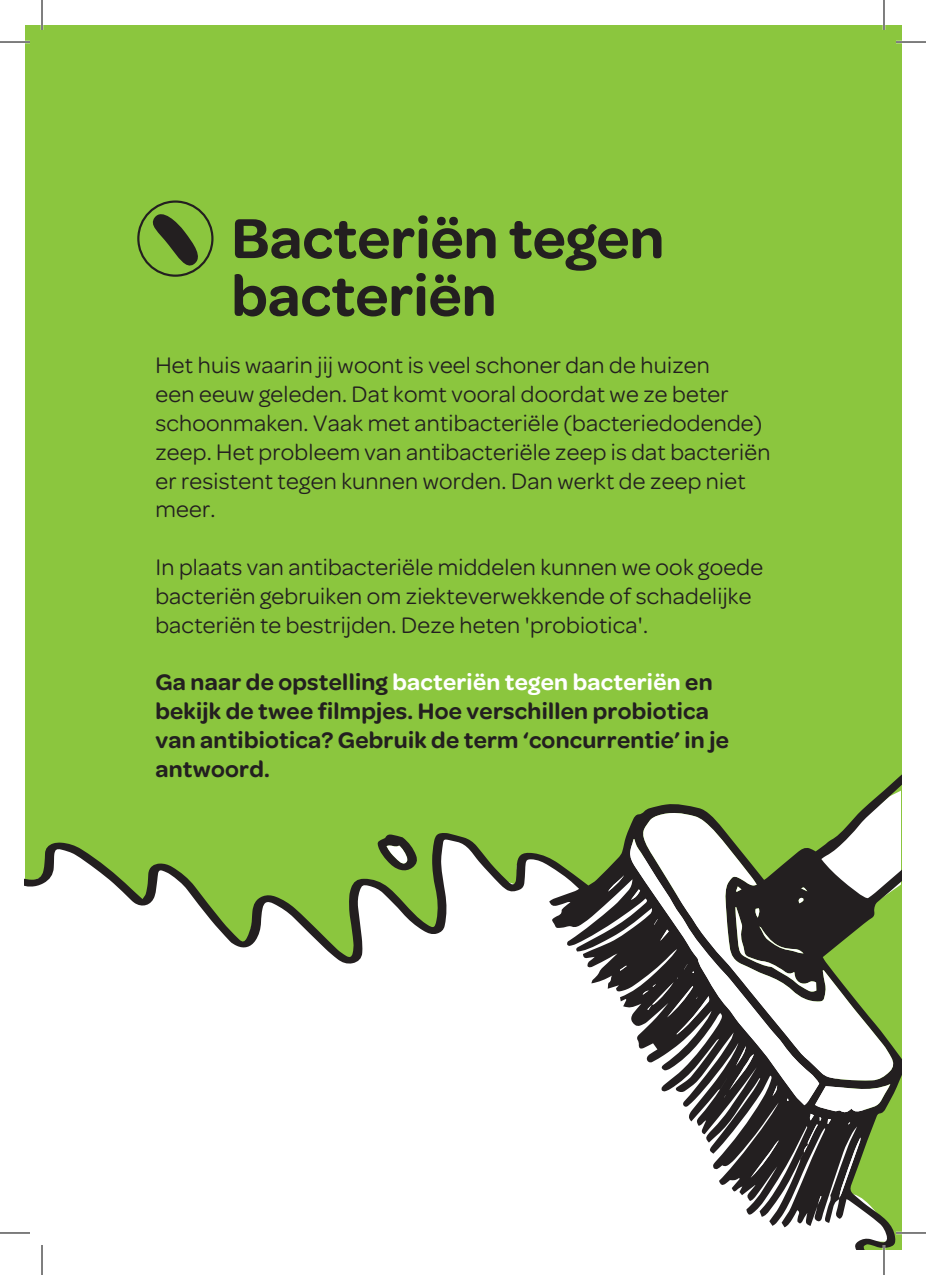
<style>
.page{position:relative;width:926px;height:1275px;background:#fff}
.page>*{position:absolute;margin:0;border:0;box-sizing:border-box;transform-origin:0 0}
.t1{font:600 60px/57.6px "Omnes";color:#231f20}
.t2{font:24px/28.8px "Omnes";letter-spacing:.01em;color:#231f20}
.t3{font:600 24px/28.8px "Omnes";letter-spacing:.01em;color:#231f20}
.s1{color:#fff}
</style>
<div class="page">
<div style="left:25px;top:25px;width:876px;height:1225px;background:#8bc63e"></div>
<div style="left:137px;top:200px;width:76px;height:77px;border:2px solid #231f20;border-radius:50%"></div>
<svg style="left:149px;top:208px;width:55px;height:62px"></svg>
<svg style="left:25px;top:775px;width:876px;height:475px;fill:#fff"></svg>
<svg style="left:643px;top:811px;width:251px;height:269px;fill:#fff"></svg>
<svg style="left:630px;top:839px;width:189px;height:266px;background:#a2a1a1"></svg>
<svg style="left:751px;top:1140px;width:28px;height:37px"></svg>
<svg style="left:608px;top:875px;width:16px;height:16px"></svg>
<svg style="left:631px;top:889px;width:9px;height:10px"></svg>
<svg style="left:772px;top:1085px;width:5px;height:11px"></svg>
<div style="left:720px;top:1078px;width:7px;height:11px;background:#231f20"></div>
<svg style="left:735px;top:790px;width:166px;height:202px"></svg>
<svg style="left:620px;top:965px;width:7px;height:5px"></svg>
<svg style="left:654px;top:919px;width:15px;height:21px"></svg>
<svg style="left:724px;top:1046px;width:30px;height:51px;background:#423f40"></svg>
<svg style="left:800px;top:1084px;width:90px;height:121px"></svg>
<svg style="left:643px;top:964px;width:66px;height:70px;background:#3f3b3c"></svg>
<svg style="left:377px;top:834px;width:41px;height:37px"></svg>
<hr style="left:0;top:41px;width:30px;height:2px;background:#fff">
<hr style="left:896px;top:41px;width:30px;height:2px;background:#fff">
<hr style="left:0;top:1231px;width:30px;height:3px;background:#fff">
<hr style="left:896px;top:1231px;width:30px;height:3px;background:#fff">
<hr style="left:41px;top:0;width:2px;height:30px;background:#fff">
<hr style="left:41px;top:1245px;width:2px;height:30px;background:#fff">
<hr style="left:883px;top:0;width:2px;height:30px;background:#fff">
<hr style="left:883px;top:1245px;width:2px;height:30px;background:#fff">
<hr style="left:0;top:42px;width:30px;height:1px;background:#000">
<hr style="left:896px;top:42px;width:30px;height:1px;background:#000">
<hr style="left:0;top:1232px;width:30px;height:1px;background:#000">
<hr style="left:896px;top:1232px;width:30px;height:1px;background:#000">
<hr style="left:42px;top:0;width:1px;height:30px;background:#000">
<hr style="left:42px;top:1245px;width:1px;height:30px;background:#000">
<hr style="left:884px;top:0;width:1px;height:30px;background:#000">
<hr style="left:884px;top:1245px;width:1px;height:30px;background:#000">
<p class="t1" style="left:231px;top:209px;width:434px">Bacteriën tegen bacteriën</p>
<p class="t2" style="left:155px;top:351px;width:617px">Het huis waarin jij woont is veel schoner dan de huizen<br>een eeuw geleden. Dat komt vooral doordat we ze beter schoonmaken. Vaak met antibacteriële (bacteriedodende) zeep. Het probleem van antibacteriële zeep is dat bacteriën er resistent tegen kunnen worden. Dan werkt de zeep niet meer.</p>
<p class="t2" style="left:155px;top:553px;width:609px">In plaats van antibacteriële middelen kunnen we ook goede bacteriën gebruiken om ziekteverwekkende of schadelijke bacteriën te bestrijden. Deze heten 'probiotica'.</p>
<p class="t3" style="left:155px;top:668px;width:575px">Ga naar de opstelling <span class="s1">bacteriën tegen bacteriën</span> en bekijk de twee filmpjes. Hoe verschillen probiotica van antibiotica? Gebruik de term ‘concurrentie’ in je antwoord.</p>
</div>
